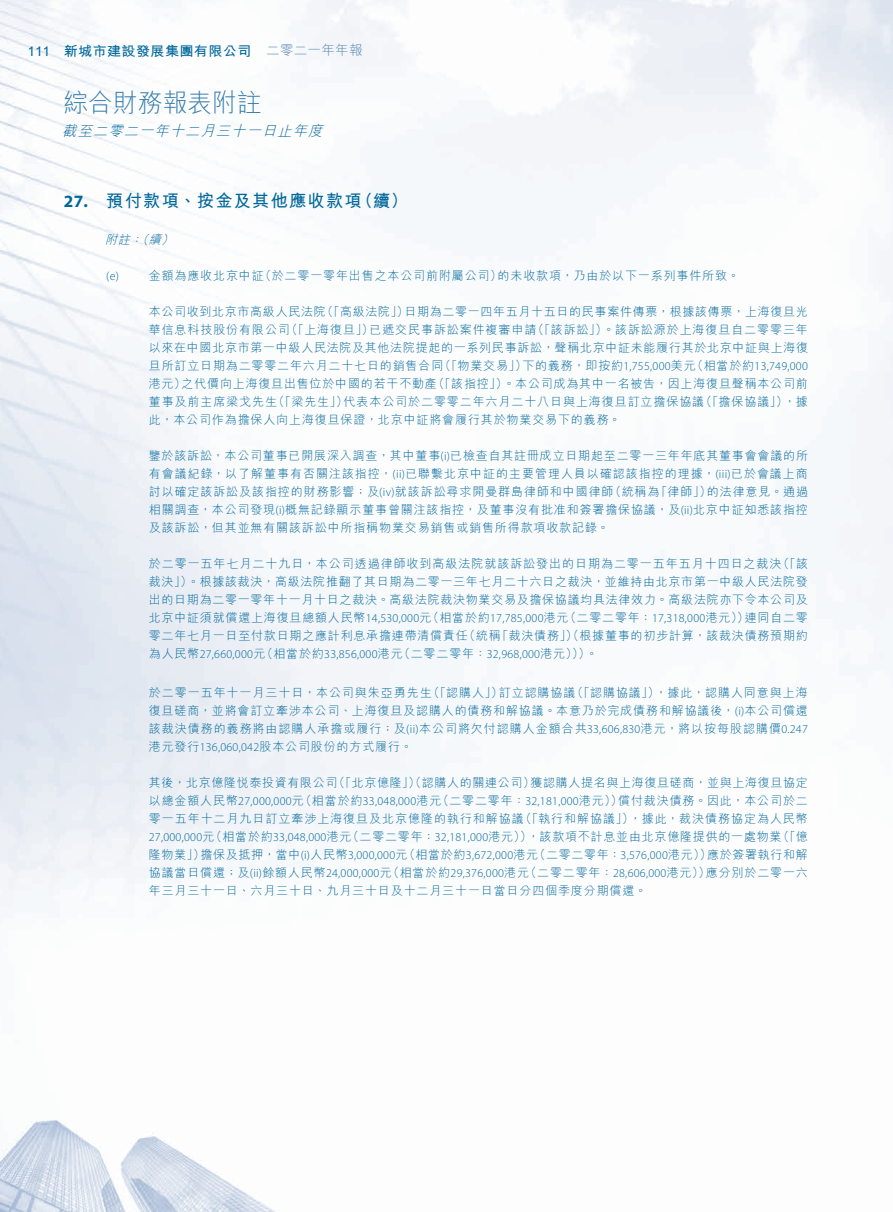
<style>
.page{position:relative;width:893px;height:1212px;background:#fff}
.page>*{position:absolute;margin:0;border:0;box-sizing:border-box;transform-origin:0 0}
.t1{font:300 25.5px "M Hei HK";color:#317baa}
.t2{font:700 17.25px "M Hei HK";letter-spacing:.07em;color:#01689c}
.t3{font:700 17.25px "Myriad Pro";color:#01689c}
.t4{font:italic 300 14.25px "M Hei HK";color:#01689c}
.t5{font:700 13.5px "M Hei HK";letter-spacing:.02em;color:#01689c;scale:1.05 1}
.t6{font:300 13.5px "M Hei HK";letter-spacing:.02em;color:#5385b1}
.t7{font:condensed 13.5px "Arial MT Std";color:#01689c;scale:1.1 1}
.t8{font:300 12px/18px "M Hei HK";letter-spacing:.07em;color:#01689c}
.t9{font:300 12px "Myriad Pro";letter-spacing:.02em;color:#01689c}
.t10{font:italic 300 12px "M Hei HK";color:#01689c}
.s1{font-family:"M Hei HK"}
.s2{font-family:"Myriad Pro"}
</style>
<div class="page">
<img style="left:0;top:0;width:892px;height:1212px">
<p class="t7" style="left:28px;top:43px;width:22px">111</p>
<p class="t5" style="left:64px;top:42px;width:180px">新城市建設發展集團有限公司</p>
<p class="t6" style="left:266px;top:40px;width:98px">二零二一年年報</p>
<h1 class="t1" style="left:64px;top:85px;width:199px">綜合財務報表附註</h1>
<p class="t4" style="left:62px;top:121px;width:267px">截至二零二一年十二月三十一日止年度</p>
<h2 class="t3" style="left:64px;top:190px;width:26px">27.</h2>
<h2 class="t2" style="left:106px;top:188px;width:257px">預付款項、按金及其他應收款項</h2>
<h2 class="t2" style="left:356px;top:188px;width:54px">（續(</h2>
<p class="t10" style="left:149px;top:231px;width:18px">續</p>
<p class="t10" style="left:130px;top:231px;width:24px">（：</p>
<p class="t10" style="left:161px;top:231px;width:18px">(</p>
<p class="t10" style="left:105px;top:231px;width:31px">附註</p>
<p class="t9" style="left:106px;top:269px;width:14px">e( )</p>
<p class="t8" style="left:259px;top:266px;width:244px">（於二零一零年出售之本公司前附屬公司）</p>
<p class="t8" style="left:149px;top:266px;width:116px">金額為應收北京中証</p>
<p class="t8" style="left:498px;top:266px;width:243px">的未收款項，乃由於以下一系列事件所致。</p>
<p class="t8" style="left:149px;top:302px;width:178px">本公司收到北京市高級人民法院</p>
<p class="t8" style="left:321px;top:302px;width:89px">（「高級法院」）</p>
<p class="t8" style="left:404px;top:302px;width:405px">日期為二零一四年五月十五日的民事案件傳票，根據該傳票，上海復旦光</p>
<p class="t8" style="left:286px;top:320px;width:89px">（「上海復旦」）</p>
<p class="t8" style="left:532px;top:320px;width:277px">（「該訴訟」）。該訴訟源於上海復旦自二零零三年</p>
<p class="t8" style="left:369px;top:320px;width:168px">已遞交民事訴訟案件複審申請</p>
<p class="t8" style="left:149px;top:320px;width:661px">華信息科技股份有限公司<br>以來在中國北京市第一中級人民法院及其他法院提起的一系列民事訴訟，聲稱北京中証未能履行其於北京中証與上海復</p>
<p class="t9" style="left:691px;top:359px;width:118px"><span class="s1">（相當於約</span>13,749,000</p>
<p class="t8" style="left:439px;top:356px;width:89px">（「物業交易」）</p>
<p class="t8" style="left:522px;top:356px;width:175px">下的義務，即按約<span class="s2">1,755,000</span>美元</p>
<p class="t8" style="left:433px;top:356px;width:377px;text-indent:-284px">旦所訂立日期為二零零二年六月二十七日的銷售合同<br>（「該指控」）。本公司成為其中一名被告，因上海復旦聲稱本公司前</p>
<p class="t8" style="left:149px;top:374px;width:39px">港元）</p>
<p class="t8" style="left:182px;top:374px;width:257px">之代價向上海復旦出售位於中國的若干不動產</p>
<p class="t8" style="left:273px;top:392px;width:76px">（「梁先生」）</p>
<p class="t8" style="left:344px;top:392px;width:362px">代表本公司於二零零二年六月二十八日與上海復旦訂立擔保協議</p>
<p class="t8" style="left:700px;top:392px;width:89px">（「擔保協議」）</p>
<p class="t8" style="left:149px;top:392px;width:474px">董事及前主席梁戈先生<br>此，本公司作為擔保人向上海復旦保證，北京中証將會履行其於物業交易下的義務。</p>
<p class="t8" style="left:149px;top:446px;width:661px;text-align:right">鑒於該訴訟，本公司董事已開展深入調查，其中董事 <span class="s2">)i(</span> 已檢查自其註冊成立日期起至二零一三年年底其董事會會議的所有會議紀錄，以了解董事有否關注該指控， <span class="s2">)i i(</span> 已聯繫北京中証的主要管理人員以確認該指控的理據，<span class="s2">(iii)</span>已於會議上商的法律意見。通過</p>
<p class="t8" style="left:784px;top:392px;width:26px">，據</p>
<p class="t8" style="left:149px;top:482px;width:661px">討以確定該訴訟及該指控的財務影響；及 <span class="s2">i v( )</span>就該訴訟尋求開曼群島律師和中國律師<br>相關調查，本公司發現 <span class="s2">)i(</span> 概無記錄顯示董事曾關注該指控，及董事沒有批准和簽署擔保協議，及 <span class="s2">)i i(</span> 北京中証知悉該指控及該訴訟，但其並無有關該訴訟中所指稱物業交易銷售或銷售所得款項收款記錄。</p>
<p class="t8" style="left:777px;top:554px;width:32px">（「該</p>
<p class="t8" style="left:655px;top:482px;width:57px">「律師」）</p>
<p class="t8" style="left:609px;top:482px;width:52px">（統稱為</p>
<p class="t8" style="left:149px;top:554px;width:634px">於二零一五年七月二十九日，本公司透過律師收到高級法院就該訴訟發出的日期為二零一五年五月十四日之裁決</p>
<p class="t8" style="left:149px;top:572px;width:660px">裁決」）。根據該裁決，高級法院推翻了其日期為二零一三年七月二十六日之裁決，並維持由北京市第一中級人民法院發</p>
<p class="t8" style="left:149px;top:590px;width:660px">出的日期為二零一零年十一月十日之裁決。高級法院裁決物業交易及擔保協議均具法律效力。高級法院亦下令本公司及</p>
<p class="t8" style="left:745px;top:608px;width:65px">連同自二零</p>
<p class="t8" style="left:149px;top:608px;width:284px">北京中証須就償還上海復旦總額人民幣<span class="s2">14,530,000</span>元</p>
<p class="t9" style="left:427px;top:611px;width:143px"><span class="s1">（相當於約</span>17,785,000<span class="s1">港元</span></p>
<p class="t8" style="left:564px;top:608px;width:186px">（二零二零年：<span class="s2">17,318,000</span>港元））</p>
<p class="t8" style="left:149px;top:626px;width:321px">零二年七月一日至付款日期之應計利息承擔連帶清償責任</p>
<p class="t8" style="left:464px;top:626px;width:39px">（統稱</p>
<p class="t8" style="left:496px;top:626px;width:313px">「裁決債務」）（根據董事的初步計算，該裁決債務預期約</p>
<p class="t9" style="left:261px;top:647px;width:143px"><span class="s1">（相當於約</span>33,856,000<span class="s1">港元</span></p>
<p class="t8" style="left:398px;top:644px;width:193px">（二零二零年：<span class="s2">32,968,000</span>港元 (((</p>
<p class="t9" style="left:149px;top:647px;width:118px"><span class="s1">為人民幣</span>27,660,000<span class="s1">元</span></p>
<p class="t8" style="left:586px;top:644px;width:13px">。</p>
<p class="t8" style="left:428px;top:683px;width:76px">（「認購人」）</p>
<p class="t8" style="left:571px;top:683px;width:89px">（「認購協議」）</p>
<p class="t8" style="left:655px;top:683px;width:154px">，據此，認購人同意與上海</p>
<p class="t8" style="left:149px;top:683px;width:661px">於二零一五年十一月三十日，本公司與朱亞勇先生<br>復旦磋商，並將會訂立牽涉本公司、上海復旦及認購人的債務和解協議。本意乃於完成債務和解協議後， <span class="s2">)i(</span> 本公司償還該裁決債務的義務將由認購人承擔或履行；及 <span class="s2">)i i(</span> 本公司將欠付認購人金額合共<span class="s2">33,606,830</span>港元，將以按每股認購價<span class="s2">0.247</span>港元發行<span class="s2">136,060,042</span>股本公司股份的方式履行。</p>
<p class="t8" style="left:531px;top:773px;width:279px">獲認購人提名與上海復旦磋商，並與上海復旦協定</p>
<p class="t8" style="left:499px;top:683px;width:78px">訂立認購協議</p>
<p class="t8" style="left:333px;top:773px;width:203px">（「北京億隆」）（認購人的關連公司）</p>
<p class="t8" style="left:149px;top:773px;width:190px">其後，北京億隆悅泰投資有限公司</p>
<p class="t9" style="left:300px;top:794px;width:143px"><span class="s1">（相當於約</span>33,048,000<span class="s1">港元</span></p>
<p class="t8" style="left:437px;top:791px;width:187px">（二零二零年：<span class="s2">32,181,000</span>港元））</p>
<p class="t8" style="left:618px;top:791px;width:191px">償付裁決債務。因此，本公司於二</p>
<p class="t9" style="left:149px;top:794px;width:157px"><span class="s1">以總金額人民幣</span>27,000,000<span class="s1">元</span></p>
<p class="t8" style="left:149px;top:809px;width:377px">零一五年十二月九日訂立牽涉上海復旦及北京億隆的執行和解協議</p>
<p class="t8" style="left:520px;top:809px;width:115px">（「執行和解協議」）</p>
<p class="t8" style="left:629px;top:809px;width:180px">，據此，裁決債務協定為人民幣</p>
<p class="t9" style="left:210px;top:830px;width:143px"><span class="s1">（相當於約</span>33,048,000<span class="s1">港元</span></p>
<p class="t8" style="left:347px;top:827px;width:186px">（二零二零年：<span class="s2">32,181,000</span>港元））</p>
<p class="t9" style="left:149px;top:830px;width:67px">27,000,000<span class="s1">元</span></p>
<p class="t8" style="left:777px;top:827px;width:32px">（「億</p>
<p class="t8" style="left:527px;top:827px;width:256px">，該款項不計息並由北京億隆提供的一處物業</p>
<p class="t8" style="left:149px;top:845px;width:57px">隆物業」）</p>
<p class="t9" style="left:403px;top:848px;width:136px"><span class="s1">（相當於約</span>3,672,000<span class="s1">港元</span></p>
<p class="t8" style="left:534px;top:845px;width:179px">（二零二零年：<span class="s2">3,576,000</span>港元））</p>
<p class="t8" style="left:200px;top:845px;width:209px">擔保及抵押，當中 <span class="s2">)i(</span> 人民幣<span class="s2">3,000,000</span>元</p>
<p class="t8" style="left:707px;top:845px;width:102px">應於簽署執行和解</p>
<p class="t9" style="left:387px;top:866px;width:143px"><span class="s1">（相當於約</span>29,376,000<span class="s1">港元</span></p>
<p class="t8" style="left:525px;top:863px;width:187px">（二零二零年：<span class="s2">28,606,000</span>港元））</p>
<p class="t8" style="left:149px;top:863px;width:499px">協議當日償還；及 <span class="s2">)i i(</span> 餘額人民幣<span class="s2">24,000,000</span>元<br>年三月三十一日、六月三十日、九月三十日及十二月三十一日當日分四個季度分期償還。</p>
<p class="t8" style="left:706px;top:863px;width:104px">應分別於二零一六</p>
</div>
